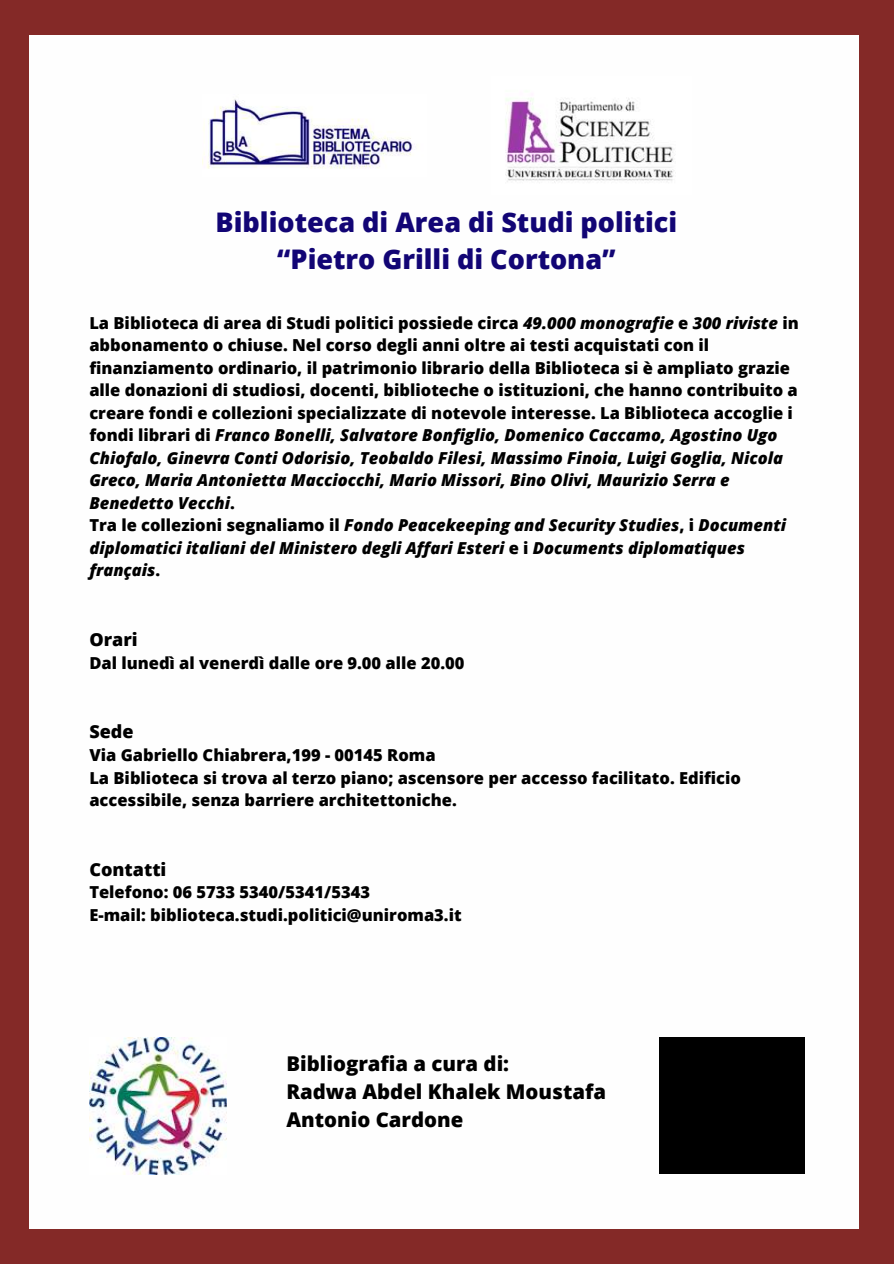
<style>
.page{position:relative;width:894px;height:1264px;background:#fff}
.page>*{position:absolute;margin:0;border:0;box-sizing:border-box;transform-origin:0 0}
.t1{font:800 27px/37.2px "Open Sans";color:#120575;text-align:center}
.t2{font:800 20.4px/28.2px "Open Sans";color:#000}
.t3{font:800 18px "Open Sans";color:#000}
.t4{font:800 16.5px/22.5px "Open Sans";color:#000}
.s1{font-style:italic}
</style>
<div class="page">
<img style="left:202px;top:99px;width:211px;height:70px">
<img style="left:505px;top:98px;width:170px;height:84px">
<img style="left:89px;top:1037px;width:138px;height:137px">
<div style="left:659px;top:1037px;width:145px;height:137px;background:#000"></div>
<div style="left:0;top:1228px;width:893px;height:35px;background:#842927"></div>
<div style="left:0;top:0;width:893px;height:35px;background:#842927"></div>
<div style="left:859px;top:0;width:34px;height:1263px;background:#842927"></div>
<div style="left:0;top:0;width:29px;height:1245px;background:#842927"></div>
<h1 class="t1" style="left:215px;top:203px;width:463px">Biblioteca di Area di Studi politici “Pietro Grilli di Cortona”</h1>
<p class="t4" style="left:89px;top:311px;width:710px">La Biblioteca di area di Studi politici possiede circa <span class="s1">49.000 monografie</span> e <span class="s1">300 riviste</span> in abbonamento o chiuse. Nel corso degli anni oltre ai testi acquistati con il finanziamento ordinario, il patrimonio librario della Biblioteca si è ampliato grazie alle donazioni di studiosi, docenti, biblioteche o istituzioni, che hanno contribuito a creare fondi e collezioni specializzate di notevole interesse. La Biblioteca accoglie i fondi librari di <span class="s1">Franco Bonelli, Salvatore Bonfiglio, Domenico Caccamo, Agostino Ugo Chiofalo, Ginevra Conti Odorisio, Teobaldo Filesi, Massimo Finoia, Luigi Goglia, Nicola Greco, Maria Antonietta Macciocchi, Mario Missori, Bino Olivi, Maurizio Serra e Benedetto Vecchi</span>.<br>Tra le collezioni segnaliamo il <span class="s1">Fondo Peacekeeping and Security Studies</span>, i <span class="s1">Documenti diplomatici italiani del Ministero degli Affari Esteri</span> e i <span class="s1">Documents diplomatiques français</span>.</p>
<p class="t3" style="left:89px;top:627px;width:50px">Orari</p>
<p class="t4" style="left:89px;top:651px;width:376px">Dal lunedì al venerdì dalle ore 9.00 alle 20.00</p>
<p class="t3" style="left:89px;top:719px;width:46px">Sede</p>
<p class="t4" style="left:89px;top:743px;width:653px">Via Gabriello Chiabrera,199 - 00145 Roma<br>La Biblioteca si trova al terzo piano; ascensore per accesso facilitato. Edificio accessibile, senza barriere architettoniche.</p>
<p class="t3" style="left:89px;top:856px;width:79px">Contatti</p>
<p class="t4" style="left:89px;top:880px;width:374px">Telefono: 06 5733 5340/5341/5343<br>E-mail: biblioteca.studi.politici@uniroma3.it</p>
<p class="t2" style="left:286px;top:1048px;width:321px">Bibliografia a cura di:<br>Radwa Abdel Khalek Moustafa<br>Antonio Cardone</p>
</div>
